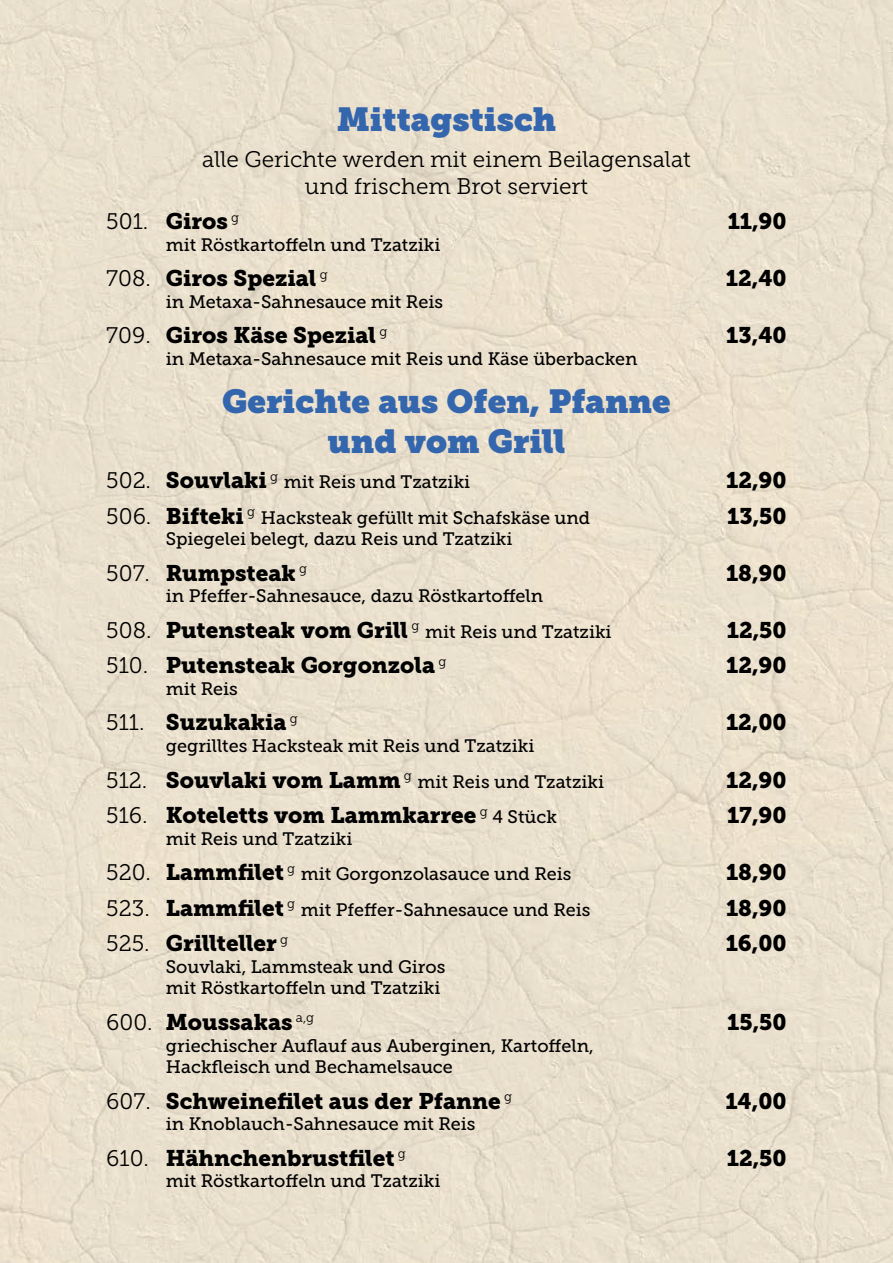
<style>
.page{position:relative;width:893px;height:1263px;background:#fff}
.page>*{position:absolute;margin:0;border:0;box-sizing:border-box;transform-origin:0 0}
.t1{font:33px/39.6px "Museo Slab";color:#3466ae;text-align:center}
.t2{font:22.5px "Museo Slab 900";color:#000}
.t3{font:22.5px/27px "Museo Slab 300";color:#000;text-align:center}
.t4{font:18px/35.5px "Museo Slab 500";color:#000}
.s1{font-family:"Museo Slab 300"}
.s2{font-family:"Museo Slab 300";font-size:22.5px}
.s3{font-family:"Museo Slab 900";font-size:22.5px}
.s4{font-family:"Museo Slab 500";font-size:18px}
</style>
<div class="page">
<img style="left:0;top:0;width:893px;height:1263px">
<h1 class="t1" style="left:337px;top:100px;width:221px">Mittagstisch</h1>
<p class="t3" style="left:202px;top:145px;width:490px">alle Gerichte werden mit einem Beilagensalat und frischem Brot serviert</p>
<p class="t2" style="left:106px;top:208px;width:134px"><span class="s1">501.</span> Giros <sup>g</sup></p>
<p class="t2" style="left:728px;top:208px;width:60px">11,90</p>
<p class="t4" style="left:166px;top:227px;width:276px">mit Röstkartoffeln und Tzatziki</p>
<p class="t2" style="left:106px;top:265px;width:223px"><span class="s1">708.</span> Giros Spezial <sup>g</sup></p>
<p class="t2" style="left:726px;top:265px;width:62px">12,40</p>
<p class="t4" style="left:166px;top:284px;width:279px">in Metaxa-Sahnesauce mit Reis</p>
<p class="t2" style="left:106px;top:322px;width:283px"><span class="s1">709.</span> Giros Käse Spezial <sup>g</sup></p>
<p class="t2" style="left:726px;top:322px;width:62px">13,40</p>
<p class="t4" style="left:166px;top:341px;width:473px">in Metaxa-Sahnesauce mit Reis und Käse überbacken</p>
<h1 class="t1" style="left:222px;top:382px;width:450px">Gerichte aus Ofen, Pfanne und vom Grill</h1>
<p class="t4" style="left:106px;top:464px;width:365px"><span class="s2">502.</span> <span class="s3">Souvlaki</span> <sup>g</sup> mit Reis und Tzatziki</p>
<p class="t2" style="left:726px;top:467px;width:62px">12,90</p>
<p class="t4" style="left:106px;top:500px;width:485px"><span class="s2">506.</span> <span class="s3">Bifteki</span> <sup>g</sup> Hacksteak gefüllt mit Schafskäse und</p>
<p class="t2" style="left:727px;top:503px;width:61px">13,50</p>
<p class="t4" style="left:166px;top:521px;width:348px">Spiegelei belegt, dazu Reis und Tzatziki</p>
<p class="t2" style="left:106px;top:560px;width:202px"><span class="s1">507.</span> Rumpsteak <sup>g</sup></p>
<p class="t2" style="left:726px;top:560px;width:62px">18,90</p>
<p class="t4" style="left:166px;top:578px;width:379px">in Pfeffer-Sahnesauce, dazu Röstkartoffeln</p>
<p class="t2" style="left:106px;top:617px;width:507px"><span class="s1">508.</span> Putensteak vom Grill <sup>g</sup> <span class="s4">mit Reis und Tzatziki</span></p>
<p class="t2" style="left:727px;top:617px;width:61px">12,50</p>
<p class="t2" style="left:106px;top:652px;width:342px"><span class="s1">510.</span> Putensteak Gorgonzola <sup>g</sup></p>
<p class="t2" style="left:726px;top:652px;width:62px">12,90</p>
<p class="t4" style="left:166px;top:671px;width:74px">mit Reis</p>
<p class="t2" style="left:106px;top:709px;width:193px"><span class="s1">511.</span> Suzukakia <sup>g</sup></p>
<p class="t2" style="left:726px;top:709px;width:62px">12,00</p>
<p class="t4" style="left:106px;top:728px;width:499px;text-align:center">gegrilltes Hacksteak mit Reis und Tzatziki<br><span class="s2">512.</span> <span class="s3">Souvlaki vom Lamm</span> <sup>g</sup> mit Reis und Tzatziki</p>
<p class="t2" style="left:726px;top:767px;width:62px">12,90</p>
<p class="t2" style="left:106px;top:802px;width:452px"><span class="s1">516.</span> Koteletts vom Lammkarree <sup>g</sup> <span class="s4">4 Stück</span></p>
<p class="t2" style="left:727px;top:802px;width:61px">17,90</p>
<p class="t4" style="left:106px;top:821px;width:467px;text-indent:60px">mit Reis und Tzatziki<br><span class="s2">520.</span> <span class="s3">Lammfilet</span> <sup>g</sup> mit Gorgonzolasauce und Reis</p>
<p class="t2" style="left:726px;top:859px;width:62px">18,90</p>
<p class="t4" style="left:106px;top:892px;width:486px"><span class="s2">523.</span> <span class="s3">Lammfilet</span> <sup>g</sup> mit Pfeffer-Sahnesauce und Reis</p>
<p class="t2" style="left:726px;top:895px;width:62px">18,90</p>
<p class="t2" style="left:106px;top:930px;width:183px"><span class="s1">525.</span> Grillteller <sup>g</sup></p>
<p class="t2" style="left:726px;top:930px;width:62px">16,00</p>
<p class="t4" style="left:166px;top:956px;width:281px;line-height:21.6px">Souvlaki, Lammsteak und Giros mit Röstkartoffeln und Tzatziki</p>
<p class="t2" style="left:106px;top:1009px;width:209px"><span class="s1">600.</span> Moussakas <sup>a,g</sup></p>
<p class="t2" style="left:727px;top:1009px;width:61px">15,50</p>
<p class="t4" style="left:166px;top:1035px;width:429px;line-height:21.6px">griechischer Auflauf aus Auberginen, Kartoffeln,<br>Hackfleisch und Bechamelsauce</p>
<p class="t2" style="left:106px;top:1088px;width:407px"><span class="s1">607.</span> Schweinefilet aus der Pfanne <sup>g</sup></p>
<p class="t2" style="left:725px;top:1088px;width:63px">14,00</p>
<p class="t4" style="left:166px;top:1106px;width:311px">in Knoblauch-Sahnesauce mit Reis</p>
<p class="t2" style="left:106px;top:1145px;width:301px"><span class="s1">610.</span> Hähnchenbrustfilet <sup>g</sup></p>
<p class="t2" style="left:727px;top:1145px;width:61px">12,50</p>
<p class="t4" style="left:166px;top:1163px;width:276px">mit Röstkartoffeln und Tzatziki</p>
</div>
